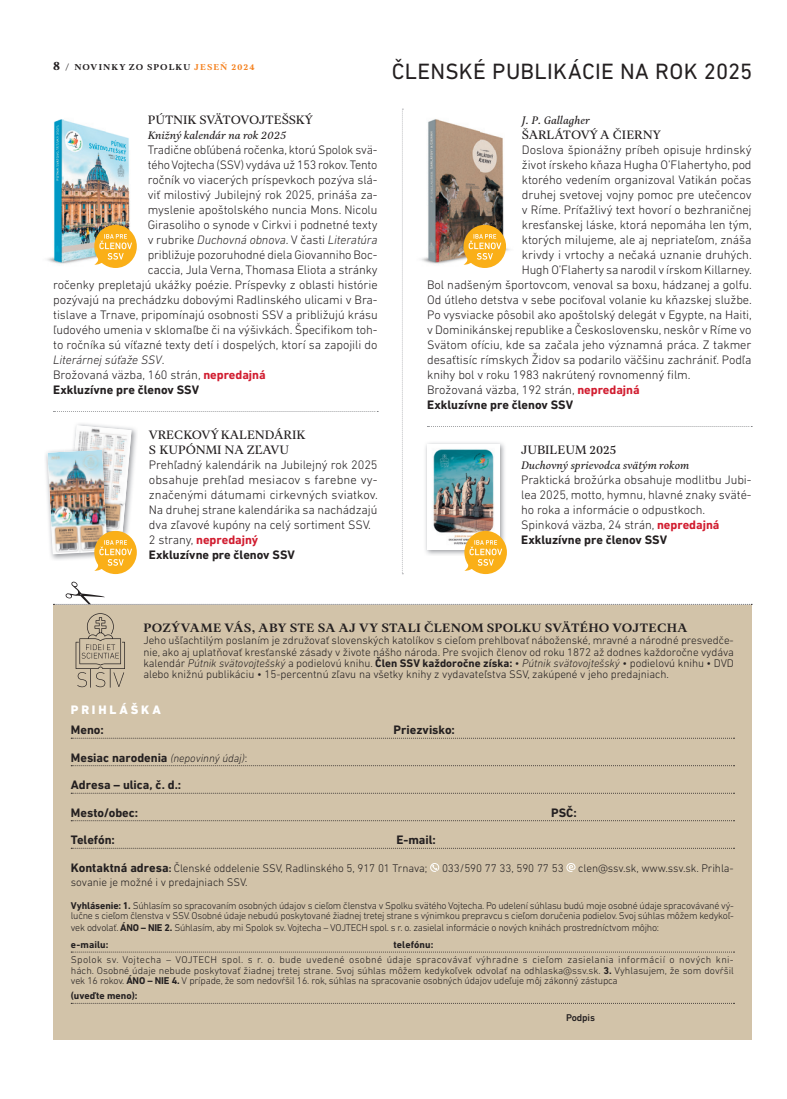
<style>
.page{position:relative;width:787px;height:1099px;background:#fff}
.page>*{position:absolute;margin:0;border:0;box-sizing:border-box;transform-origin:0 0}
.t1{font:22.5px "DIN Next LT Pro";letter-spacing:.015em;color:#231f20}
.t2{font:300 12.5px/15px "DIN Next LT Pro";letter-spacing:-.005em;color:#231f20}
.t3{font:700 12.5px "DIN Next LT Pro";color:#231f20}
.t4{font:12.5px/15px "Aria Text G3";letter-spacing:-.005em;color:#231f20}
.t5{font:italic 300 12.5px "DIN Next LT Pro";letter-spacing:-.005em;color:#231f20}
.t6{font:700 12.5px "Aria Text G2";letter-spacing:.015em;color:#231f20}
.t7{font:800 12.5px "DIN Next LT Pro";letter-spacing:.225em;color:#fff}
.t8{font:300 11.25px/11.2px "DIN Next LT Pro";letter-spacing:-.005em;color:#231f20;text-align:justify}
.t9{font:italic 11.25px "Aria Text G3";color:#231f20}
.t10{font:300 10px/10.6px "DIN Next LT Pro";letter-spacing:-.025em;color:#231f20}
.t11{font:700 10px "DIN Next LT Pro";letter-spacing:.01em;color:#231f20}
.t12{font:500 10px "DIN Next LT Pro";letter-spacing:-.015em;color:#231f20}
.t13{font:700 8.75px "Aria Text G3";letter-spacing:.12em;color:#231f20}
.s1{font-size:12.5px}
.s2{color:#f58220}
.s3{font-style:normal}
.s4{font-weight:700;color:#d11c2f}
.s5{font-weight:700}
.s6{font-style:italic}
.s7{font-weight:300;font-style:italic;font-size:11.25px}
.s8{font-weight:300;font-size:11.25px}
.s9{font-weight:700;font-size:12.5px}
.s10{font-weight:700;font-size:10px}
</style>
<div class="page">
<div style="left:53px;top:604px;width:698px;height:435px;background:#d2c3a9"></div>
<svg style="left:71px;top:738px;width:663px;height:1px"></svg>
<svg style="left:71px;top:765px;width:663px;height:1px"></svg>
<svg style="left:71px;top:793px;width:663px;height:1px"></svg>
<svg style="left:71px;top:820px;width:663px;height:1px"></svg>
<svg style="left:71px;top:848px;width:663px;height:1px"></svg>
<svg style="left:71px;top:951px;width:663px;height:1px"></svg>
<svg style="left:71px;top:1003px;width:663px;height:1px"></svg>
<svg style="left:430px;top:863px;width:9px;height:8px"></svg>
<svg style="left:566px;top:863px;width:9px;height:8px"></svg>
<svg style="left:76px;top:613px;width:49px;height:74px"></svg>
<svg style="left:53px;top:581px;width:699px;height:24px"></svg>
<img style="left:47px;top:119px;width:83px;height:146px">
<img style="left:403px;top:109px;width:107px;height:155px">
<img style="left:45px;top:453px;width:2px;height:29px">
<svg style="left:402px;top:109px;width:1px;height:465px"></svg>
<svg style="left:53px;top:411px;width:325px;height:1px"></svg>
<svg style="left:427px;top:426px;width:325px;height:1px"></svg>
<img style="left:47px;top:425px;width:90px;height:149px">
<svg style="left:94px;top:225px;width:43px;height:43px;background:#f0bc54"></svg>
<svg style="left:463px;top:225px;width:43px;height:43px;background:#eab54c"></svg>
<img style="left:425px;top:442px;width:80px;height:113px">
<img style="left:427px;top:444px;width:72px;height:105px">
<svg style="left:464px;top:531px;width:43px;height:43px;background:#f8c45b"></svg>
<p class="t13" style="left:53px;top:63px;width:203px"><span class="s1">8</span> / NOVINKY ZO SPOLKU <span class="s2">JESEŇ 2024</span></p>
<p class="t4" style="left:148px;top:113px;width:167px">PÚTNIK SVÄTOVOJTEŠSKÝ</p>
<p class="t9" style="left:148px;top:130px;width:140px">Knižný kalendár na rok 2025</p>
<p class="t2" style="left:148px;top:143px;width:231px">Tradične obľúbená ročenka, ktorú Spolok svä-</p>
<p class="t2" style="left:148px;top:158px;width:231px">tého Vojtecha (SSV) vydáva už 153 rokov. Tento</p>
<p class="t2" style="left:148px;top:173px;width:231px">ročník vo viacerých príspevkoch pozýva slá-</p>
<p class="t2" style="left:148px;top:188px;width:231px">viť milostivý Jubilejný rok 2025, prináša za-</p>
<p class="t2" style="left:148px;top:203px;width:231px">myslenie apoštolského nuncia Mons. Nicolu</p>
<p class="t2" style="left:148px;top:218px;width:231px">Girasoliho o synode v Cirkvi i podnetné texty</p>
<p class="t5" style="left:148px;top:235px;width:231px"><span class="s3">v rubrike</span> Duchovná obnova<span class="s3">. V časti</span> Literatúra</p>
<p class="t2" style="left:148px;top:248px;width:231px">približuje pozoruhodné diela Giovanniho Boc-</p>
<p class="t2" style="left:148px;top:263px;width:231px">caccia, Jula Verna, Thomasa Eliota a stránky</p>
<p class="t2" style="left:53px;top:278px;width:326px">ročenky prepletajú ukážky poézie. Príspevky z oblasti histórie</p>
<p class="t2" style="left:53px;top:293px;width:326px">pozývajú na prechádzku dobovými Radlinského ulicami v Bra-</p>
<p class="t2" style="left:53px;top:308px;width:326px">tislave a Trnave, pripomínajú osobnosti SSV a približujú krásu</p>
<p class="t2" style="left:53px;top:323px;width:326px">ľudového umenia v sklomaľbe či na výšivkách. Špecifikom toh-</p>
<p class="t2" style="left:53px;top:338px;width:326px">to ročníka sú víťazné texty detí i dospelých, ktorí sa zapojili do</p>
<p class="t5" style="left:53px;top:355px;width:113px">Literárnej súťaže SSV<span class="s3">.</span></p>
<p class="t2" style="left:53px;top:368px;width:214px">Brožovaná väzba, 160 strán, <span class="s4">nepredajná</span></p>
<p class="t3" style="left:53px;top:385px;width:148px">Exkluzívne pre členov SSV</p>
<p class="t4" style="left:149px;top:428px;width:158px">VRECKOVÝ KALENDÁRIK<br>S KUPÓNMI NA ZĽAVU</p>
<p class="t2" style="left:149px;top:458px;width:230px">Prehľadný kalendárik na Jubilejný rok 2025 obsahuje prehľad mesiacov s farebne vy&shy;značenými dátumami cirkevných sviatkov.<br>Na druhej strane kalendárika sa nachádzajú dva zľavové kupóny na celý sortiment SSV.<br>2 strany, <span class="s4">nepredajný<br></span><span class="s5">Exkluzívne pre členov SSV</span></p>
<h1 class="t1" style="left:392px;top:64px;width:362px">ČLENSKÉ PUBLIKÁCIE NA ROK 2025</h1>
<p class="t9" style="left:522px;top:115px;width:69px">J. P. Gallagher</p>
<p class="t4" style="left:522px;top:128px;width:140px">ŠARLÁTOVÝ A ČIERNY</p>
<p class="t2" style="left:522px;top:143px;width:231px">Doslova špionážny príbeh opisuje hrdinský</p>
<p class="t2" style="left:522px;top:158px;width:231px">život írskeho kňaza Hugha O’Flahertyho, pod</p>
<p class="t2" style="left:522px;top:173px;width:231px">ktorého vedením organizoval Vatikán počas</p>
<p class="t2" style="left:522px;top:188px;width:231px">druhej svetovej vojny pomoc pre utečencov</p>
<p class="t2" style="left:522px;top:203px;width:231px">v Ríme. Príťažlivý text hovorí o bezhraničnej</p>
<p class="t2" style="left:522px;top:218px;width:231px">kresťanskej láske, ktorá nepomáha len tým,</p>
<p class="t2" style="left:522px;top:233px;width:231px">ktorých milujeme, ale aj nepriateľom, znáša</p>
<p class="t2" style="left:522px;top:248px;width:231px">krivdy i vrtochy a nečaká uznanie druhých.</p>
<p class="t2" style="left:522px;top:263px;width:231px">Hugh O’Flaherty sa narodil v írskom Killarney.</p>
<p class="t2" style="left:427px;top:278px;width:326px">Bol nadšeným športovcom, venoval sa boxu, hádzanej a golfu.</p>
<p class="t2" style="left:427px;top:293px;width:326px">Od útleho detstva v sebe pociťoval volanie ku kňazskej službe.</p>
<p class="t2" style="left:427px;top:308px;width:326px">Po vysviacke pôsobil ako apoštolský delegát v Egypte, na Haiti,</p>
<p class="t2" style="left:427px;top:323px;width:326px">v Dominikánskej republike a Československu, neskôr v Ríme vo</p>
<p class="t2" style="left:427px;top:338px;width:326px">Svätom ofíciu, kde sa začala jeho významná práca. Z takmer</p>
<p class="t2" style="left:427px;top:353px;width:326px">desaťtisíc rímskych Židov sa podarilo väčšinu zachrániť. Podľa</p>
<p class="t2" style="left:427px;top:368px;width:265px">knihy bol v roku 1983 nakrútený rovnomenný film.</p>
<p class="t2" style="left:427px;top:383px;width:214px">Brožovaná väzba, 192 strán, <span class="s4">nepredajná</span></p>
<p class="t3" style="left:427px;top:400px;width:148px">Exkluzívne pre členov SSV</p>
<p class="t4" style="left:521px;top:443px;width:97px">JUBILEUM 2025</p>
<p class="t9" style="left:521px;top:460px;width:170px">Duchovný sprievodca svätým rokom</p>
<p class="t2" style="left:521px;top:473px;width:232px">Praktická brožúrka obsahuje modlitbu Jubi&shy;lea 2025, motto, hymnu, hlavné znaky sväté&shy;ho roka a informácie o odpustkoch.<br>Spinková väzba, 24 strán, <span class="s4">nepredajná </span><span class="s5">Exkluzívne pre členov SSV</span></p>
<p class="t6" style="left:143px;top:622px;width:545px">POZÝVAME VÁS, ABY STE SA AJ VY STALI ČLENOM SPOLKU SVÄTÉHO VOJTECHA</p>
<p class="t8" style="left:143px;top:635px;width:592px">Jeho ušľachtilým poslaním je združovať slovenských katolíkov s cieľom prehlbovať náboženské, mravné a národné presvedče&shy;nie, ako aj uplatňovať kresťanské zásady v živote nášho národa. Pre svojich členov od roku 1872 až dodnes každoročne vydáva kalendár <span class="s6">Pútnik svätovojtešský</span> a podielovú knihu. <span class="s5">Člen SSV každoročne získa:</span> • <span class="s6">Pútnik svätovojtešský</span> • podielovú knihu • DVD alebo knižnú publikáciu • 15-percentnú zľavu na všetky knihy z vydavateľstva SSV, zakúpené v jeho predajniach.</p>
<p class="t7" style="left:71px;top:705px;width:91px">PRIHLÁŠKA</p>
<p class="t3" style="left:71px;top:725px;width:34px">Meno:</p>
<p class="t3" style="left:393px;top:725px;width:63px">Priezvisko:</p>
<p class="t3" style="left:71px;top:753px;width:178px">Mesiac narodenia <span class="s7">(nepovinný údaj)</span><span class="s8">:</span></p>
<p class="t3" style="left:71px;top:780px;width:112px">Adresa – ulica, č. d.:</p>
<p class="t3" style="left:71px;top:808px;width:69px">Mesto/obec:</p>
<p class="t3" style="left:551px;top:808px;width:27px">PSČ:</p>
<p class="t3" style="left:71px;top:835px;width:46px">Telefón:</p>
<p class="t3" style="left:396px;top:835px;width:41px">E-mail:</p>
<p class="t8" style="left:71px;top:863px;width:358px"><span class="s9">Kontaktná adresa</span><span class="s10">:</span> Členské oddelenie SSV, Radlinského 5, 917 01 Trnava;</p>
<p class="t8" style="left:442px;top:863px;width:123px">033/590 77 33, 590 77 53</p>
<p class="t8" style="left:578px;top:863px;width:157px">clen@ssv.sk, www.ssv.sk. Prihla-</p>
<p class="t8" style="left:71px;top:877px;width:178px">sovanie je možné i v predajniach SSV.</p>
<p class="t10" style="left:71px;top:901px;width:664px;line-height:10px"><span class="s5">Vyhlásenie: 1.</span> Súhlasím so spracovaním osobných údajov s cieľom členstva v Spolku svätého Vojtecha. Po udelení súhlasu budú moje osobné údaje spracovávané vý&shy;lučne s cieľom členstva v SSV. Osobné údaje nebudú poskytované žiadnej tretej strane s výnimkou prepravcu s cieľom doručenia podielov. Svoj súhlas môžem kedykoľ-</p>
<p class="t10" style="left:71px;top:919px;width:589px;line-height:17.5px">vek odvolať. <span class="s5">ÁNO – NIE 2.</span> Súhlasím, aby mi Spolok sv. Vojtecha – VOJTECH spol. s r. o. zasielal informácie o nových knihách prostredníctvom môjho: <span class="s5">e-mailu:</span></p>
<p class="t11" style="left:393px;top:941px;width:41px">telefónu:</p>
<p class="t10" style="left:71px;top:955px;width:664px;text-align:justify">Spolok sv. Vojtecha – VOJTECH spol. s r. o. bude uvedené osobné údaje spracovávať výhradne s cieľom zasielania informácií o nových kni&shy;hách. Osobné údaje nebude poskytovať žiadnej tretej strane. Svoj súhlas môžem kedykoľvek odvolať na odhlaska@ssv.sk. <span class="s5">3.</span> Vyhlasujem, že som dovŕšil vek 16 rokov. <span class="s5">ÁNO – NIE 4.</span> V prípade, že som nedovŕšil 16. rok, súhlas na spracovanie osobných údajov udeľuje môj zákonný zástupca</p>
<p class="t11" style="left:71px;top:992px;width:68px">(uveďte meno):</p>
<p class="t12" style="left:566px;top:1013px;width:30px">Podpis</p>
</div>
